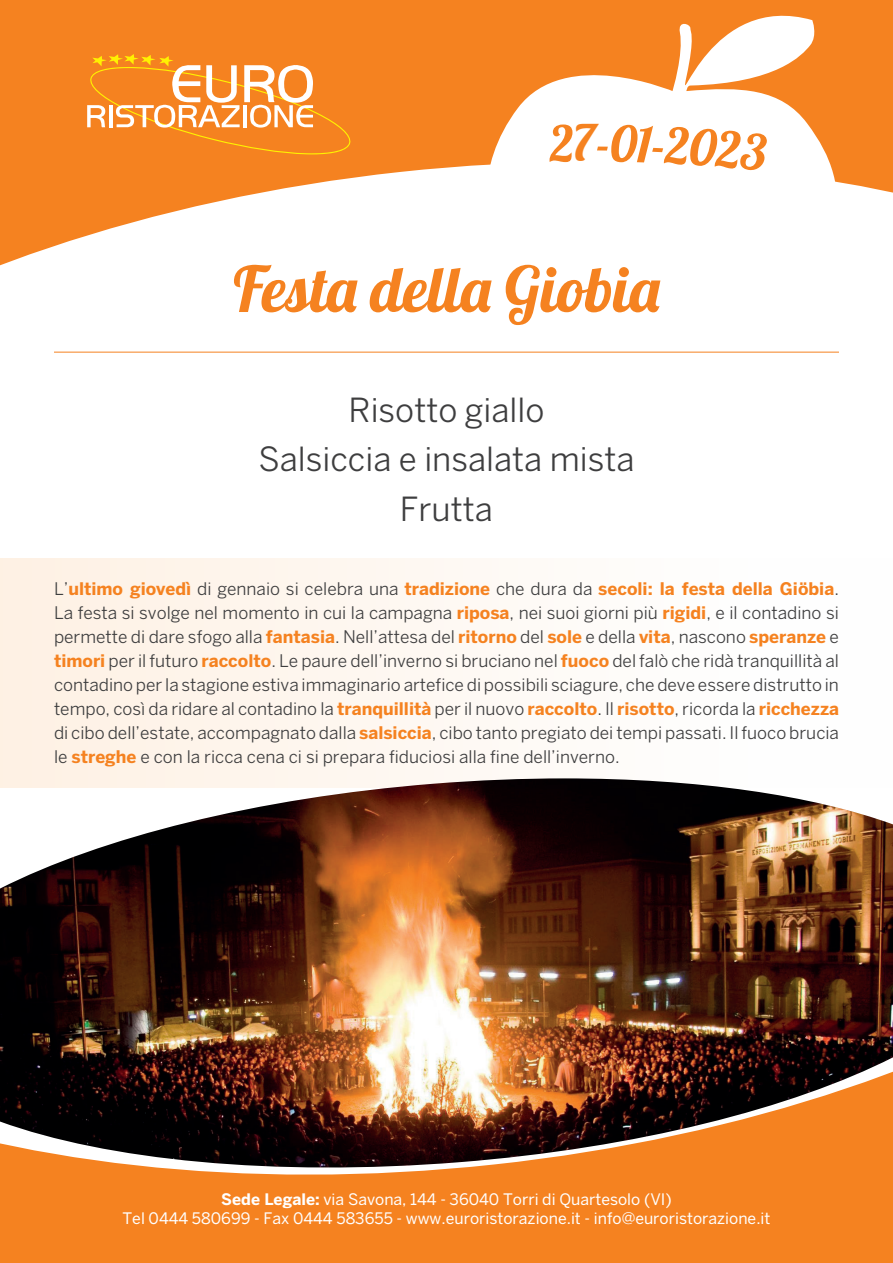
<style>
.page{position:relative;width:893px;height:1263px;background:#f58220}
.page>*{position:absolute;margin:0;border:0;box-sizing:border-box;transform-origin:0 0}
.t1{font:63px "Lobster 1.4";color:#f58220}
.t2{font:49.5px "Lobster 1.4";color:#f58220}
.t3{font:33px/49.5px "Benton Sans";color:#3e3e3f;text-align:center}
.t4{font:17.25px/24px "Benton Sans";color:#3e3e3f;text-align:justify}
.t5{font:15.75px/18.9px "Benton Sans";color:#fff;text-align:center}
.s1{font-weight:700;color:#f58220}
.s2{font-weight:700}
</style>
<div class="page">
<svg style="left:87px;top:54px;width:240px;height:64px"></svg>
<svg style="left:511px;top:15px;width:304px;height:103px"></svg>
<svg style="left:87px;top:118px;width:741px;height:39px"></svg>
<svg style="left:0;top:157px;width:893px;height:401px;background:#fef6ef"></svg>
<hr style="left:54px;top:352px;width:785px;height:1px;background:#f58220">
<div style="left:0;top:558px;width:893px;height:230px;background:linear-gradient(to right,#fef1e4,#feffff)"></div>
<svg style="left:0;top:759px;width:893px;height:19px;background:#fef8f2"></svg>
<img style="left:0;top:778px;width:893px;height:397px">
<svg style="left:549px;top:124px;width:24px;height:38px"></svg>
<div style="left:597px;top:124px;width:170px;height:47px;background:#fff"></div>
<h2 class="t2" style="left:574px;top:112px;width:24px">7</h2>
<h1 class="t1" style="left:233px;top:249px;width:428px">Festa della Giobia</h1>
<h3 class="t3" style="left:258px;top:385px;width:378px">Risotto giallo<br>Salsiccia e insalata mista<br>Frutta</h3>
<p class="t4" style="left:54px;top:577px;width:787px">L’<span class="s1">ultimo giovedì</span> di gennaio si celebra una <span class="s1">tradizione</span> che dura da <span class="s1">secoli: la festa della Giöbia</span>.<br>La festa si svolge nel momento in cui la campagna <span class="s1">riposa</span>, nei suoi giorni più <span class="s1">rigidi</span>, e il contadino si permette di dare sfogo alla <span class="s1">fantasia</span>. Nell’attesa del <span class="s1">ritorno</span> del <span class="s1">sole</span> e della <span class="s1">vita</span>, nascono <span class="s1">speranze</span> e <span class="s1">timori</span> per il futuro <span class="s1">raccolto</span>. Le paure dell’inverno si bruciano nel <span class="s1">fuoco</span> del falò che ridà tranquillità al contadino per la stagione estiva immaginario artefice di possibili sciagure, che deve essere distrutto in tempo, così da ridare al contadino la <span class="s1">tranquillità</span> per il nuovo <span class="s1">raccolto</span>. Il <span class="s1">risotto</span>, ricorda la <span class="s1">ricchezza </span>di cibo dell’estate, accompagnato dalla <span class="s1">salsiccia</span>, cibo tanto pregiato dei tempi passati. Il fuoco brucia le <span class="s1">streghe</span> e con la ricca cena ci si prepara fiduciosi alla fine dell’inverno.</p>
<p class="t5" style="left:123px;top:1189px;width:649px"><span class="s2">Sede Legale:</span> via Savona, 144 - 36040 Torri di Quartesolo (VI)<br>Tel 0444 580699 - Fax 0444 583655 - www.euroristorazione.it - info@euroristorazione.it</p>
</div>
